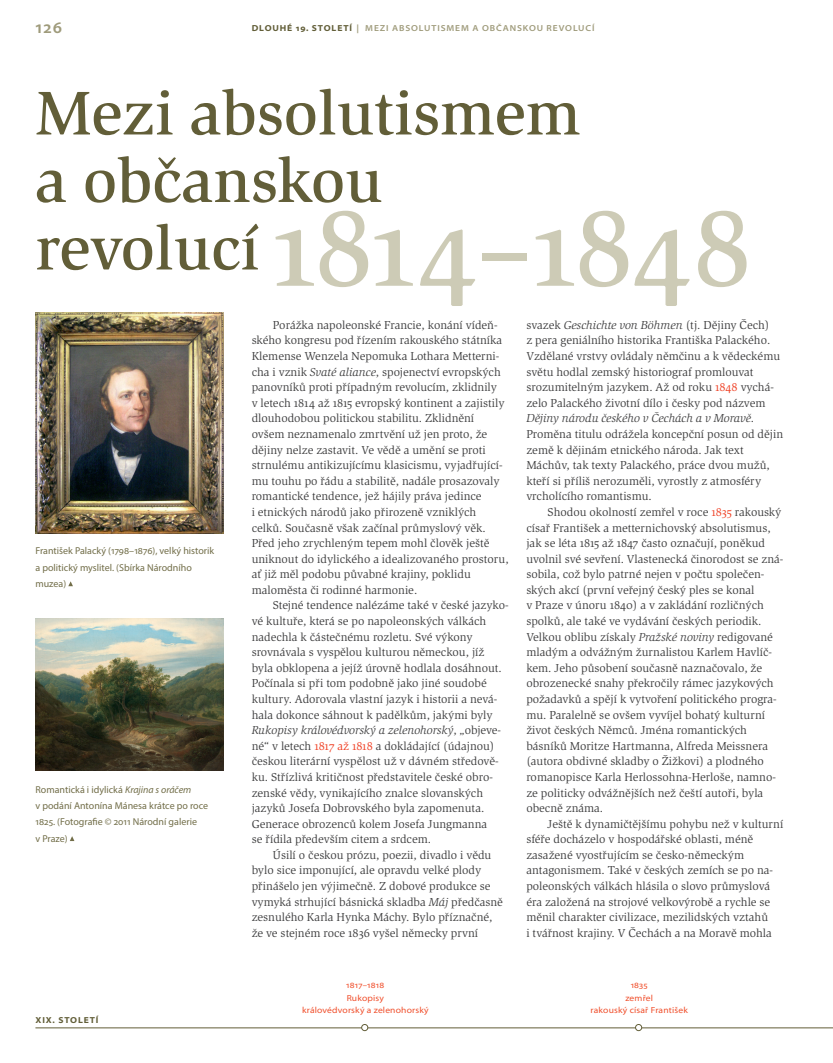
<style>
.page{position:relative;width:833px;height:1063px;background:#fff}
.page>*{position:absolute;margin:0;border:0;box-sizing:border-box;transform-origin:0 0}
.letopočet{font:500 112.5px "Slimbach Itc SCTOT";letter-spacing:-.025em;color:#cdcbb6}
.Heading_1{font:500 63.75px/67.5px "Slimbach Itc TOT";color:#625e38}
.t1{font:600 17.5px "Myriad Pro";color:#9f9b7b}
.t2{font:11.88px/15.6px "Slimbach Itc TOT";color:#3e3e3f}
.Popisek{font:10px/16.2px "Myriad Pro";color:#726e49}
.lista_red{font:semi-expanded 8.75px "Myriad Pro";letter-spacing:.02em;color:#f04c28}
.t3{font:600 semi-expanded 8.75px "Myriad Pro";letter-spacing:.1em;color:#9f9b7b}
.lista_start{font:700 semi-expanded 8.75px "Myriad Pro";letter-spacing:.1em;color:#625e38}
.s1{font-weight:700;color:#625e38}
.s2{font-weight:700}
.s3{font-style:italic}
.s4{color:#ef3e22}
</style>
<div class="page">
<hr style="left:35px;top:1028px;width:798px;height:1px;background:#625e38">
<div style="left:635px;top:1024px;width:6px;height:7px;background:#fff;border-radius:50%"></div>
<div style="left:635px;top:1024px;width:7px;height:7px;border:1px solid #625e38;border-radius:50%"></div>
<div style="left:362px;top:1024px;width:6px;height:7px;background:#fff;border-radius:50%"></div>
<div style="left:361px;top:1024px;width:7px;height:7px;border:1px solid #625e38;border-radius:50%"></div>
<svg style="left:70px;top:836px;width:4px;height:5px"></svg>
<svg style="left:68px;top:581px;width:5px;height:5px"></svg>
<img style="left:35px;top:619px;width:188px;height:152px">
<img style="left:35px;top:313px;width:188px;height:220px">
<h3 class="t1" style="left:35px;top:16px;width:28px">126</h3>
<p class="t3" style="left:252px;top:24px;width:344px"><span class="s1">DLOUHÉ 19. STOLETÍ</span> <span class="s2">|</span> MEZI ABSOLUTISMEM A OBČANSKOU REVOLUCÍ</p>
<p class="Heading_1" style="left:35px;top:80px;width:547px">Mezi absolutismem a občanskou</p>
<p class="Heading_1" style="left:35px;top:215px;width:225px">revolucí</p>
<p class="letopočet" style="left:272px;top:182px;width:482px">1814–1848</p>
<p class="t2" style="left:252px;top:317px;width:258px;text-indent:21px">Porážka napoleonské Francie, konání vídeň&shy;ského kongresu pod řízením rakouského státníka Klemense Wenzela Nepomuka Lothara Metterni&shy;cha i vznik <span class="s3">Svaté aliance</span>, spojenectví evropských panovníků proti případným revolucím, zklidnily<br>v letech 1814 až 1815 evropský kontinent a zajistily dlouhodobou politickou stabilitu. Zklidnění ovšem neznamenalo zmrtvění už jen proto, že dějiny nelze zastavit. Ve vědě a umění se proti strnulému antikizujícímu klasicismu, vyjadřující&shy;mu touhu po řádu a stabilitě, nadále prosazovaly romantické tendence, jež hájily práva jedince<br>i etnických národů jako přirozeně vzniklých celků. Současně však začínal průmyslový věk.<br>Před jeho zrychleným tepem mohl člověk ještě uniknout do idylického a idealizovaného prostoru, ať již měl podobu půvabné krajiny, poklidu maloměsta či rodinné harmonie.</p>
<p class="t2" style="left:252px;top:598px;width:258px;text-indent:21px">Stejné tendence nalézáme také v české jazyko&shy;vé kultuře, která se po napoleonských válkách nadechla k částečnému rozletu. Své výkony srovnávala s vyspělou kulturou německou, jíž byla obklopena a jejíž úrovně hodlala dosáhnout.<br>Počínala si při tom podobně jako jiné soudobé kultury. Adorovala vlastní jazyk i historii a nevá&shy;hala dokonce sáhnout k padělkům, jakými byly <span class="s3">Rukopisy královédvorský a zelenohorský</span>, „objeve&shy;né“ v letech <span class="s4">1817 až 1818</span> a dokládající (údajnou) českou literární vyspělost už v dávném středově&shy;ku. Střízlivá kritičnost představitele české obro&shy;zenské vědy, vynikajícího znalce slovanských jazyků Josefa Dobrovského byla zapomenuta.<br>Generace obrozenců kolem Josefa Jungmanna<br>se řídila především citem a srdcem.</p>
<p class="t2" style="left:252px;top:847px;width:253px;text-indent:21px">Úsilí o českou prózu, poezii, divadlo i vědu bylo sice imponující, ale opravdu velké plody přinášelo jen výjimečně. Z dobové produkce se vymyká strhující básnická skladba <span class="s3">Máj</span> předčasně zesnulého Karla Hynka Máchy. Bylo příznačné, že ve stejném roce 1836 vyšel německy první</p>
<p class="t2" style="left:526px;top:317px;width:258px">svazek <span class="s3">Geschichte von Böhmen</span> (tj. Dějiny Čech)<br>z pera geniálního historika Františka Palackého.<br>Vzdělané vrstvy ovládaly němčinu a k vědeckému světu hodlal zemský historiograf promlouvat srozumitelným jazykem. Až od roku <span class="s4">1848</span> vychá&shy;zelo Palackého životní dílo i česky pod názvem <span class="s3">Dějiny národu českého v Čechách a v Moravě</span>.<br>Proměna titulu odrážela koncepční posun od dějin země k dějinám etnického národa. Jak text Máchův, tak texty Palackého, práce dvou mužů, kteří si příliš nerozuměli, vyrostly z atmosféry vrcholícího romantismu.</p>
<p class="t2" style="left:526px;top:504px;width:258px;text-indent:21px">Shodou okolností zemřel v roce <span class="s4">1835</span> rakouský císař František a metternichovský absolutismus, jak se léta 1815 až 1847 často označují, poněkud uvolnil své sevření. Vlastenecká činorodost se zná&shy;sobila, což bylo patrné nejen v počtu společen&shy;ských akcí (první veřejný český ples se konal<br>v Praze v únoru 1840) a v zakládání rozličných spolků, ale také ve vydávání českých periodik.<br>Velkou oblibu získaly <span class="s3">Pražské noviny</span> redigované mladým a odvážným žurnalistou Karlem Havlíč&shy;kem. Jeho působení současně naznačovalo, že obrozenecké snahy překročily rámec jazykových požadavků a spějí k vytvoření politického progra&shy;mu. Paralelně se ovšem vyvíjel bohatý kulturní život českých Němců. Jména romantických básníků Moritze Hartmanna, Alfreda Meissnera (autora obdivné skladby o Žižkovi) a plodného romanopisce Karla Herlossohna‑Herloše, namno&shy;ze politicky odvážnějších než čeští autoři, byla obecně známa.</p>
<p class="t2" style="left:526px;top:816px;width:258px;text-indent:21px">Ještě k dynamičtějšímu pohybu než v kulturní sféře docházelo v hospodářské oblasti, méně zasažené vyostřujícím se česko-německým antagonismem. Také v českých zemích se po na&shy;poleonských válkách hlásila o slovo průmyslová éra založená na strojové velkovýrobě a rychle se měnil charakter civilizace, mezilidských vztahů<br>i tvářnost krajiny. V Čechách a na Moravě mohla</p>
<p class="Popisek" style="left:35px;top:543px;width:180px">František Palacký (1798–1876), velký historik a politický myslitel. (Sbírka Národního muzea)</p>
<p class="Popisek" style="left:35px;top:781px;width:174px">Romantická i idylická <span class="s3">Krajina s oráčem<br></span>v podání Antonína Mánesa krátce po roce<br>1825. (Fotografie © 2011 Národní galerie<br>v Praze)</p>
<p class="lista_start" style="left:36px;top:1016px;width:64px">XIX. STOLETÍ</p>
<p class="lista_red" style="left:346px;top:981px;width:40px">1817–1818</p>
<p class="lista_red" style="left:347px;top:993px;width:39px">Rukopisy</p>
<p class="lista_red" style="left:302px;top:1006px;width:128px">královédvorský a zelenohorský</p>
<p class="lista_red" style="left:630px;top:981px;width:19px">1835</p>
<p class="lista_red" style="left:625px;top:993px;width:29px">zemřel</p>
<p class="lista_red" style="left:590px;top:1006px;width:99px">rakouský císař František</p>
</div>
